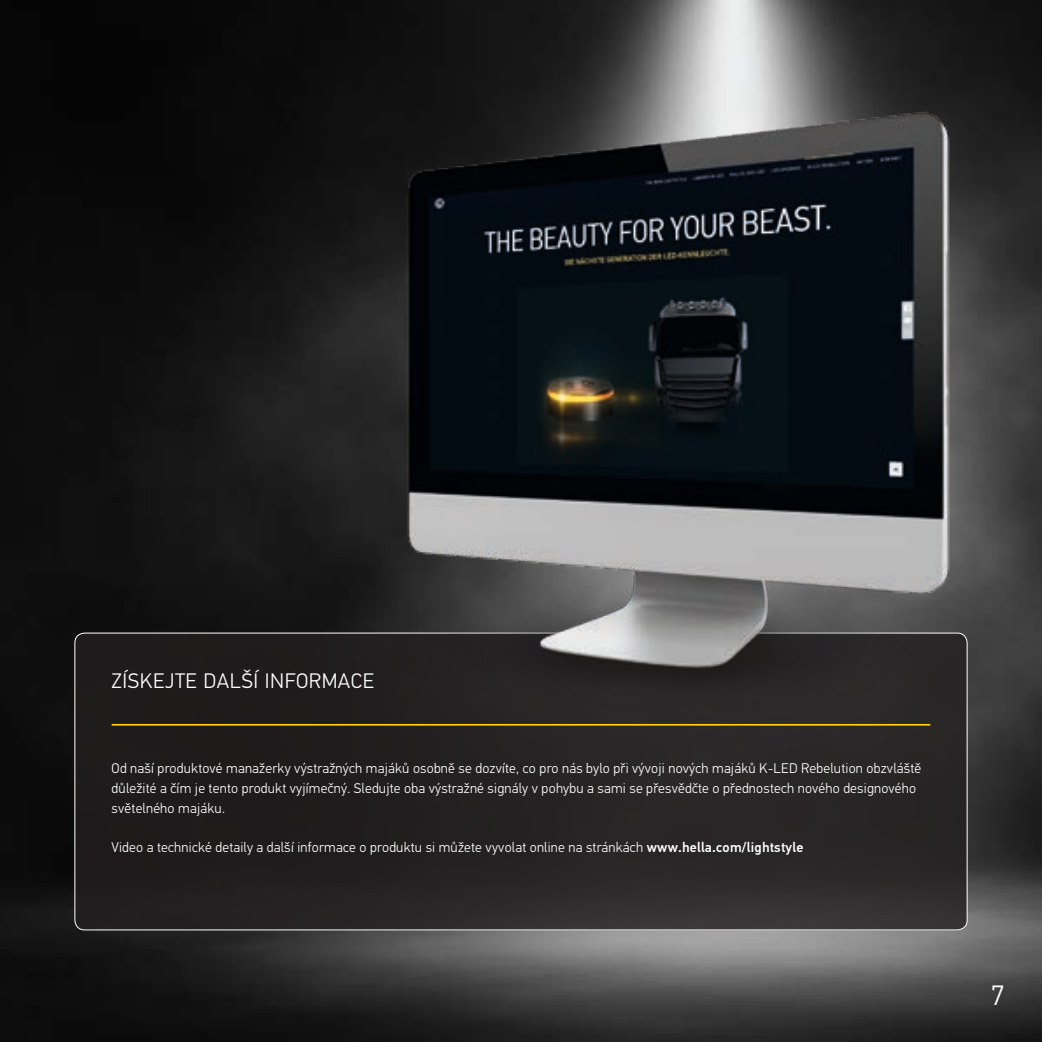
<style>
.page{position:relative;width:1042px;height:1042px;background:#fff}
.page>*{position:absolute;margin:0;border:0;box-sizing:border-box;transform-origin:0 0}
.t1{font:300 28px "Hella DIN Universal";color:#fff}
.t2{font:300 21px "Hella DIN Universal";letter-spacing:.025em;color:#fff}
.t3{font:300 14px/19.6px "Hella DIN Universal";letter-spacing:.015em;color:#fff}
.s1{font-weight:500}
</style>
<div class="page">
<img style="left:0;top:0;width:1042px;height:1042px">
<div style="left:75px;top:633px;width:892px;height:297px;background:#231f20;border-radius:10px"></div>
<hr style="left:112px;top:724px;width:818px;height:1px;background:#feca0a">
<img style="left:335px;top:74px;width:670px;height:670px">
<h2 class="t2" style="left:112px;top:669px;width:264px">ZÍSKEJTE DALŠÍ INFORMACE</h2>
<p class="t3" style="left:112px;top:760px;width:811px">Od naší produktové manažerky výstražných majáků osobně se dozvíte, co pro nás bylo při vývoji nových majáků K-LED Rebelution obzvláště důležité a čím je tento produkt vyjímečný. Sledujte oba výstražné signály v pohybu a sami se přesvědčte o přednostech nového designového světelného majáku.</p>
<p class="t3" style="left:112px;top:838px;width:693px">Video a technické detaily a další informace o produktu si můžete vyvolat online na stránkách <span class="s1">www.hella.com/lightstyle</span></p>
<h1 class="t1" style="left:991px;top:978px;width:15px">7</h1>
</div>
